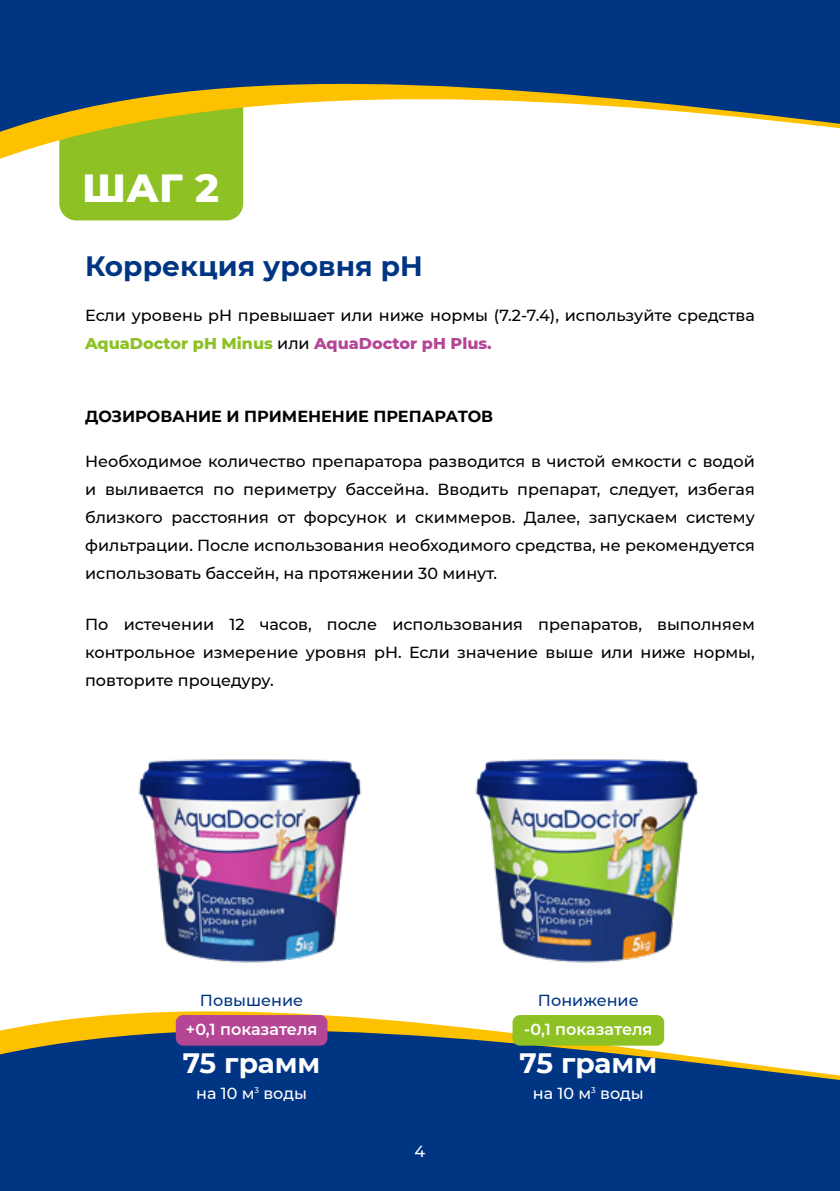
<style>
.page{position:relative;width:840px;height:1191px;background:#fff}
.page>*{position:absolute;margin:0;border:0;box-sizing:border-box;transform-origin:0 0}
.t1{font:800 40px "Montserrat";color:#fff}
.t2{font:700 28px "Montserrat";color:#003583}
.t3{font:700 28px "Montserrat";color:#fff}
.t4{font:500 16px/28px "Montserrat";color:#000;text-align:justify}
.t5{font:700 16px "Montserrat";color:#000}
.t6{font:600 16px "Montserrat";color:#fff}
.t7{font:500 16px "Montserrat";color:#fff}
.t8{font:500 16px "Montserrat";color:#003583}
.s1{font-weight:800;color:#8dc124}
.s2{font-weight:800;color:#b54696}
</style>
<div class="page">
<svg style="left:0;top:1011px;width:839px;height:180px;background:#285187"></svg>
<svg style="left:0;top:0;width:839px;height:221px"></svg>
<div style="left:176px;top:1015px;width:151px;height:30px;background:#b54696;border-radius:7px"></div>
<div style="left:512px;top:1015px;width:151px;height:30px;background:#8dc124;border-radius:7px"></div>
<img style="left:138px;top:759px;width:224px;height:204px">
<img style="left:475px;top:759px;width:224px;height:204px">
<h1 class="t1" style="left:82px;top:158px;width:138px">ШАГ 2</h1>
<h2 class="t2" style="left:85px;top:246px;width:339px">Коррекция уровня pH</h2>
<p class="t4" style="left:85px;top:301px;width:670px">Если уровень pH превышает или ниже нормы (7.2-7.4), используйте средства<br><span class="s1">AquaDoctor pH Minus</span> или <span class="s2">AquaDoctor pH Plus.</span></p>
<p class="t5" style="left:85px;top:405px;width:409px">ДОЗИРОВАНИЕ И ПРИМЕНЕНИЕ ПРЕПАРАТОВ</p>
<p class="t4" style="left:85px;top:447px;width:670px">Необходимое количество препаратора разводится в чистой емкости с водой и выливается по периметру бассейна. Вводить препарат, следует, избегая близкого расстояния от форсунок и скиммеров. Далее, запускаем систему фильтрации. После использования необходимого средства, не рекомендуется использовать бассейн, на протяжении 30 минут.</p>
<p class="t4" style="left:85px;top:610px;width:670px">По истечении 12 часов, после использования препаратов, выполняем контрольное измерение уровня pH. Если значение выше или ниже нормы, повторите процедуру.</p>
<p class="t8" style="left:200px;top:988px;width:105px">Повышение</p>
<p class="t8" style="left:537px;top:988px;width:102px">Понижение</p>
<p class="t6" style="left:186px;top:1018px;width:133px">+0,1 показателя</p>
<p class="t6" style="left:524px;top:1018px;width:130px">-0,1 показателя</p>
<h2 class="t3" style="left:183px;top:1042px;width:139px">75 грамм</h2>
<p class="t7" style="left:196px;top:1082px;width:112px">на 10 м<sup>3</sup> воды</p>
<h2 class="t3" style="left:519px;top:1042px;width:139px">75 грамм</h2>
<p class="t7" style="left:532px;top:1082px;width:112px">на 10 м<sup>3</sup> воды</p>
<p class="t7" style="left:414px;top:1140px;width:12px">4</p>
</div>
